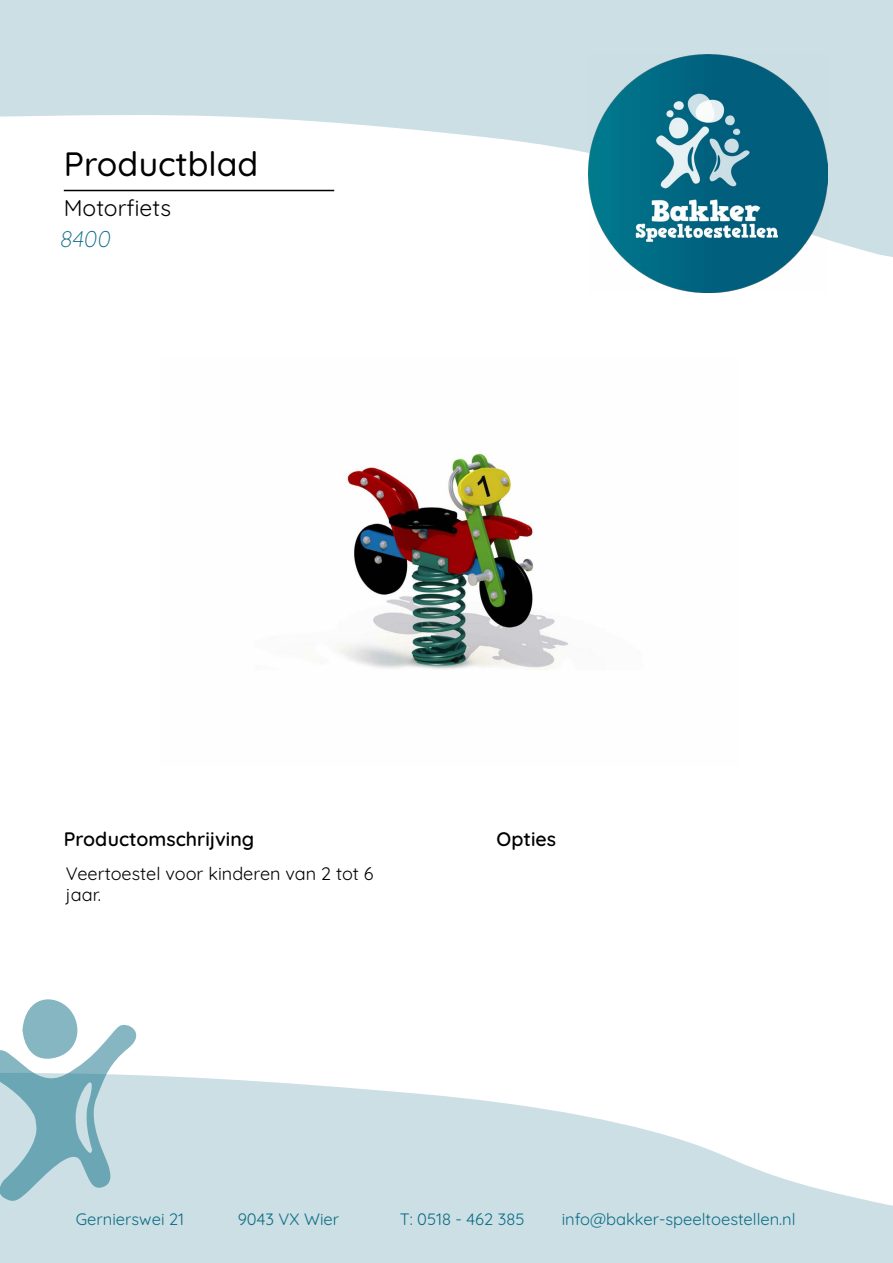
<style>
.page{position:relative;width:893px;height:1263px;background:#fff}
.page>*{position:absolute;margin:0;border:0;box-sizing:border-box;transform-origin:0 0}
.t1{font:500 33.75px "Quicksand";color:#000}
.t2{font:22.8px "Quicksand";color:#000}
.t3{font:300 22.8px "Quicksand";color:#0b6d85}
.t4{font:600 19.5px "Quicksand";color:#000}
.t5{font:18px/21.6px "Quicksand";color:#000}
.t6{font:16.5px "Quicksand";color:#0b6d85}
</style>
<div class="page">
<svg style="left:0;top:0;width:893px;height:257px;fill:#ccdfe5"></svg>
<img style="left:589px;top:54px;width:238px;height:238px">
<svg style="left:0;top:1075px;width:893px;height:188px;fill:#ccdfe5"></svg>
<svg style="left:0;top:999px;width:136px;height:202px"></svg>
<hr style="left:64px;top:190px;width:270px;height:1px;background:#000">
<img style="left:303px;top:453px;width:266px;height:217px">
<h1 class="t1" style="left:64px;top:138px;width:196px">Productblad</h1>
<h2 class="t2" style="left:64px;top:191px;width:109px">Motorfiets</h2>
<h2 class="t3" style="left:60px;top:221px;width:56px">8400</h2>
<p class="t4" style="left:64px;top:823px;width:192px">Productomschrijving</p>
<p class="t4" style="left:497px;top:823px;width:61px">Opties</p>
<p class="t5" style="left:66px;top:861px;width:309px">Veertoestel voor kinderen van 2 tot 6 jaar.</p>
<p class="t6" style="left:76px;top:1207px;width:110px">Gernierswei 21</p>
<p class="t6" style="left:238px;top:1207px;width:103px">9043 VX Wier</p>
<p class="t6" style="left:400px;top:1207px;width:126px">T: 0518 - 462 385</p>
<p class="t6" style="left:562px;top:1207px;width:235px">info@bakker-speeltoestellen.nl</p>
</div>
